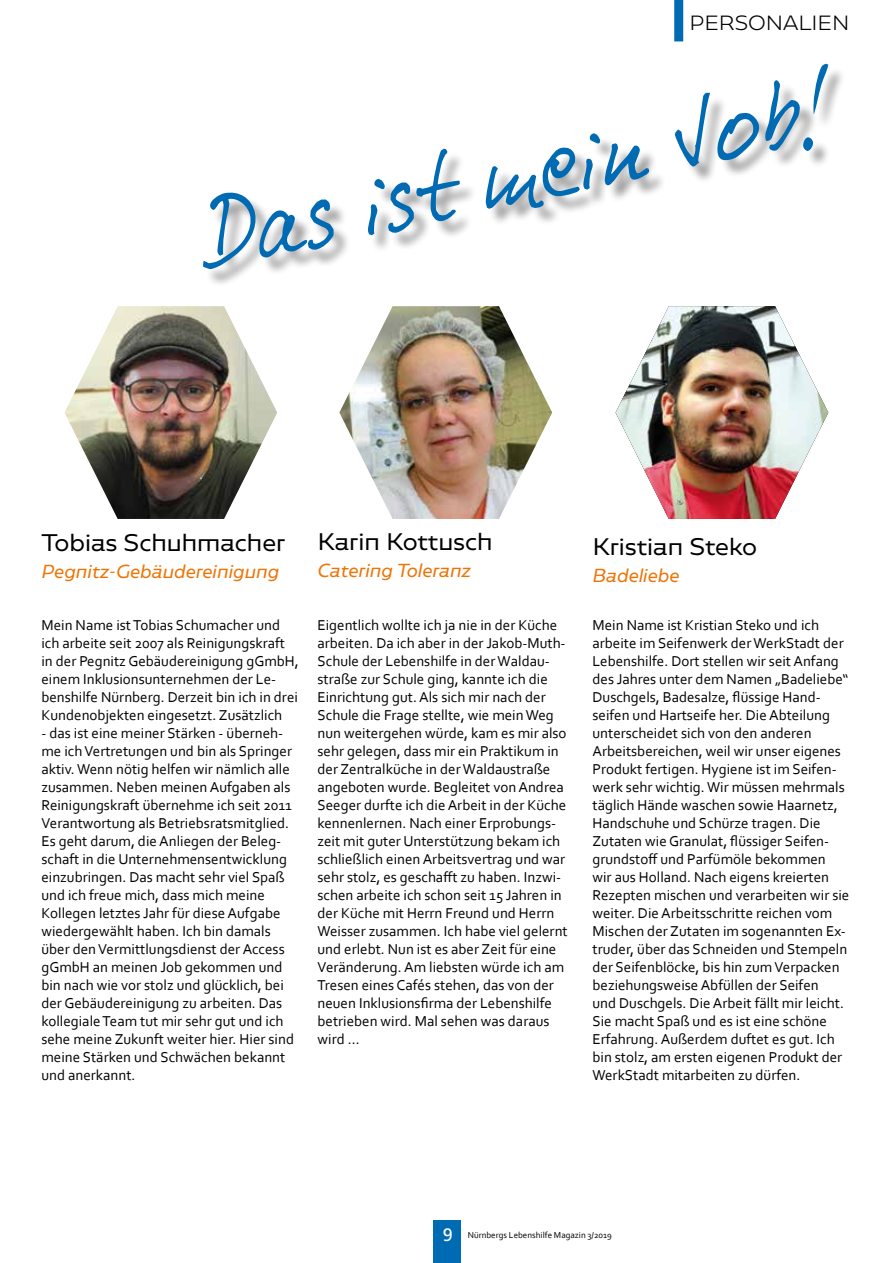
<style>
.page{position:relative;width:893px;height:1263px;background:#fff}
.page>*{position:absolute;margin:0;border:0;box-sizing:border-box;transform-origin:0 0}
.t1{font:90px "Hctschrift";color:#006ab3}
.t2{font:21px "Caprina";color:#000}
.t3{font:300 18px "Caprina";color:#000}
.t4{font:italic 16.5px "Caprina";color:#ec7405}
.t5{font:15px/18px "Corbel";color:#000}
.t6{font:9px "Corbel";color:#000}
.s1{font-family:"Frutiger";font-size:18px;color:#fff}
</style>
<div class="page">
<div style="left:433px;top:1220px;width:27px;height:43px;background:#006ab3"></div>
<div style="left:206px;top:66px;width:640px;height:221px;background:#000;opacity:.41"></div>
<div style="left:674px;top:0;width:9px;height:41px;background:#006ab3"></div>
<img style="left:64px;top:306px;width:213px;height:213px">
<img style="left:339px;top:306px;width:213px;height:213px">
<img style="left:615px;top:306px;width:213px;height:213px">
<p class="t3" style="left:690px;top:10px;width:161px">PERSONALIEN</p>
<h1 class="t1" style="left:187px;top:190px;width:651px;rotate:-12deg">Das ist mein Job!</h1>
<h2 class="t2" style="left:41px;top:528px;width:245px">Tobias Schuhmacher</h2>
<p class="t4" style="left:41px;top:560px;width:239px">Pegnitz-Gebäudereinigung</p>
<p class="t5" style="left:41px;top:616px;width:259px">Mein Name ist Tobias Schumacher und ich arbeite seit 2007 als Reinigungskraft in der Pegnitz Gebäudereinigung gGmbH, einem Inklusionsunternehmen der Le&shy;benshilfe Nürnberg. Derzeit bin ich in drei Kundenobjekten eingesetzt. Zusätzlich</p>
<p class="t5" style="left:41px;top:724px;width:254px">- das ist eine meiner Stärken - überneh&shy;me ich Vertretungen und bin als Springer aktiv. Wenn nötig helfen wir nämlich alle zusammen. Neben meinen Aufgaben als Reinigungskraft übernehme ich seit 2011<br>Verantwortung als Betriebsratsmitglied.<br>Es geht darum, die Anliegen der Beleg&shy;schaft in die Unternehmensentwicklung einzubringen. Das macht sehr viel Spaß und ich freue mich, dass mich meine Kollegen letztes Jahr für diese Aufgabe wiedergewählt haben. Ich bin damals über den Vermittlungsdienst der Access gGmbH an meinen Job gekommen und bin nach wie vor stolz und glücklich, bei der Gebäudereinigung zu arbeiten. Das kollegiale Team tut mir sehr gut und ich sehe meine Zukunft weiter hier. Hier sind meine Stärken und Schwächen bekannt und anerkannt.</p>
<h2 class="t2" style="left:317px;top:527px;width:177px">Karin Kottusch</h2>
<p class="t4" style="left:317px;top:559px;width:155px">Catering Toleranz</p>
<p class="t5" style="left:317px;top:616px;width:252px">Eigentlich wollte ich ja nie in der Küche arbeiten. Da ich aber in der Jakob-Muth-Schule der Lebenshilfe in der Waldau&shy;straße zur Schule ging, kannte ich die Einrichtung gut. Als sich mir nach der Schule die Frage stellte, wie mein Weg nun weitergehen würde, kam es mir also sehr gelegen, dass mir ein Praktikum in der Zentralküche in der Waldaustraße angeboten wurde. Begleitet von Andrea Seeger durfte ich die Arbeit in der Küche kennenlernen. Nach einer Erprobungs&shy;zeit mit guter Unterstützung bekam ich schließlich einen Arbeitsvertrag und war sehr stolz, es geschafft zu haben. Inzwi&shy;schen arbeite ich schon seit 15 Jahren in der Küche mit Herrn Freund und Herrn Weisser zusammen. Ich habe viel gelernt und erlebt. Nun ist es aber Zeit für eine Veränderung. Am liebsten würde ich am Tresen eines Cafés stehen, das von der neuen Inklusionsfirma der Lebenshilfe betrieben wird. Mal sehen was daraus wird …</p>
<h2 class="t2" style="left:592px;top:532px;width:166px">Kristian Steko</h2>
<p class="t4" style="left:592px;top:564px;width:89px">Badeliebe</p>
<p class="t5" style="left:592px;top:616px;width:258px">Mein Name ist Kristian Steko und ich arbeite im Seifenwerk der WerkStadt der Lebenshilfe. Dort stellen wir seit Anfang des Jahres unter dem Namen „Badeliebe“ Duschgels, Badesalze, flüssige Hand&shy;seifen und Hartseife her. Die Abteilung unterscheidet sich von den anderen Arbeitsbereichen, weil wir unser eigenes Produkt fertigen. Hygiene ist im Seifen&shy;werk sehr wichtig. Wir müssen mehrmals täglich Hände waschen sowie Haarnetz, Handschuhe und Schürze tragen. Die Zutaten wie Granulat, flüssiger Seifen&shy;grundstoff und Parfümöle bekommen<br>wir aus Holland. Nach eigens kreierten Rezepten mischen und verarbeiten wir sie weiter. Die Arbeitsschritte reichen vom Mischen der Zutaten im sogenannten Ex&shy;truder, über das Schneiden und Stempeln der Seifenblöcke, bis hin zum Verpacken beziehungsweise Abfüllen der Seifen<br>und Duschgels. Die Arbeit fällt mir leicht.<br>Sie macht Spaß und es ist eine schöne Erfahrung. Außerdem duftet es gut. Ich bin stolz, am ersten eigenen Produkt der WerkStadt mitarbeiten zu dürfen.</p>
<p class="t6" style="left:443px;top:1229px;width:171px"><span class="s1">9</span> Nürnbergs Lebenshilfe Magazin 3/2019</p>
</div>
